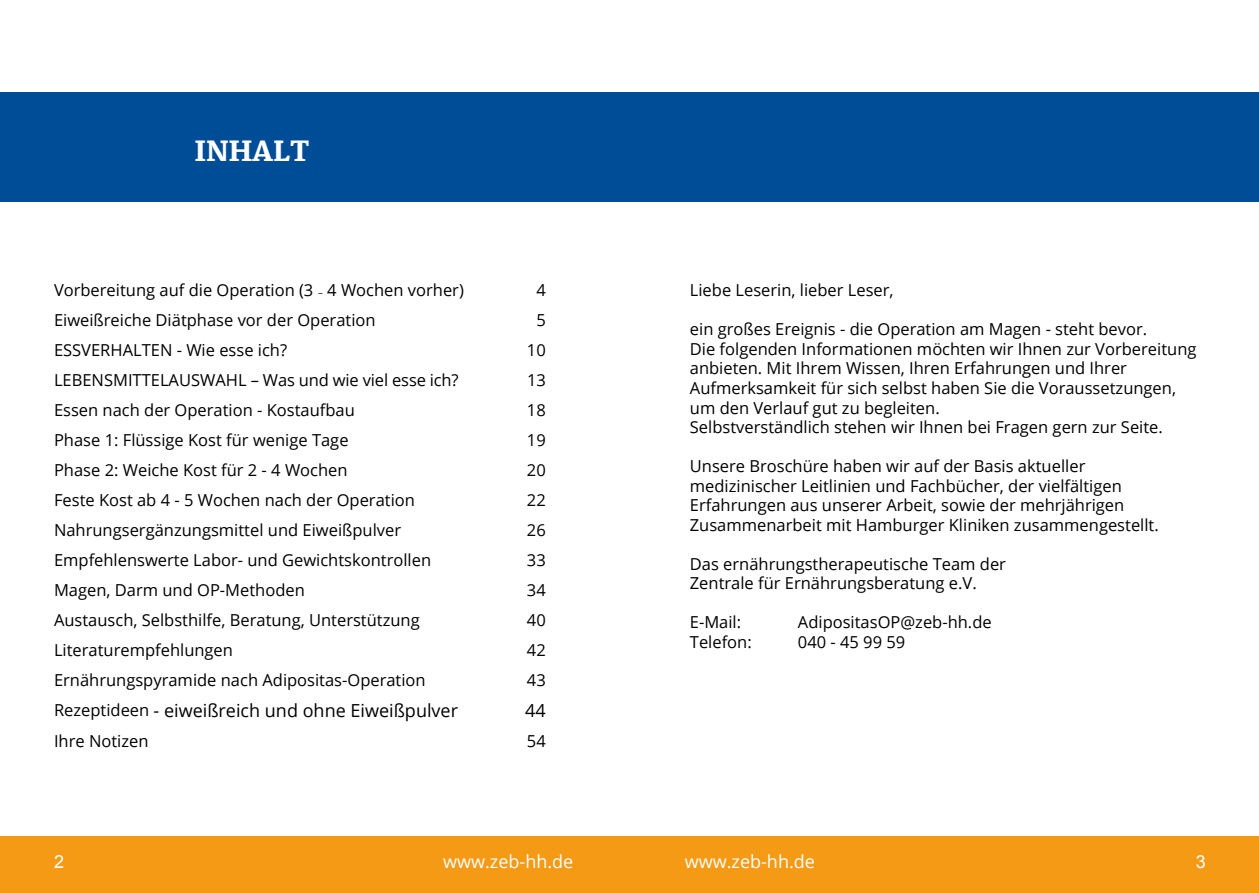
<style>
.page{position:relative;width:1259px;height:893px;background:#fff}
.page>*{position:absolute;margin:0;border:0;box-sizing:border-box;transform-origin:0 0}
.t1{font:800 27px "Martel";color:#fff}
.t2{font:18px "Open Sans";color:#000}
.t3{font:18px "Open Sans";color:#fff}
.t4{font:18px "Arial";color:#fff}
.t5{font:16.5px/19.5px "Open Sans";color:#000}
.s1{font-size:9.3px}
.s2{font-size:16.5px}
</style>
<div class="page">
<div style="left:629px;top:836px;width:630px;height:57px;background:#f49a15"></div>
<div style="left:0;top:836px;width:629px;height:57px;background:#f49a15"></div>
<div style="left:0;top:92px;width:1259px;height:110px;background:#004d97"></div>
<h1 class="t1" style="left:195px;top:136px;width:116px">INHALT</h1>
<p class="t5" style="left:54px;top:280px;width:411px">Vorbereitung auf die Operation (3 <span class="s1">-</span> 4 Wochen vorher)</p>
<p class="t5" style="left:536px;top:280px;width:11px">4</p>
<p class="t5" style="left:54px;top:310px;width:323px">Eiweißreiche Diätphase vor der Operation</p>
<p class="t5" style="left:536px;top:310px;width:11px">5</p>
<p class="t5" style="left:54px;top:340px;width:235px">ESSVERHALTEN - Wie esse ich?</p>
<p class="t5" style="left:527px;top:340px;width:20px">10</p>
<p class="t5" style="left:54px;top:370px;width:406px">LEBENSMITTELAUSWAHL – Was und wie viel esse ich?</p>
<p class="t5" style="left:527px;top:370px;width:20px">13</p>
<p class="t5" style="left:54px;top:400px;width:302px">Essen nach der Operation - Kostaufbau</p>
<p class="t5" style="left:527px;top:400px;width:20px">18</p>
<p class="t5" style="left:54px;top:430px;width:296px">Phase 1: Flüssige Kost für wenige Tage</p>
<p class="t5" style="left:527px;top:430px;width:20px">19</p>
<p class="t5" style="left:54px;top:460px;width:295px">Phase 2: Weiche Kost für 2 - 4 Wochen</p>
<p class="t5" style="left:527px;top:460px;width:20px">20</p>
<p class="t5" style="left:54px;top:490px;width:362px">Feste Kost ab 4 - 5 Wochen nach der Operation</p>
<p class="t5" style="left:527px;top:490px;width:20px">22</p>
<p class="t5" style="left:54px;top:520px;width:348px">Nahrungsergänzungsmittel und Eiweißpulver</p>
<p class="t5" style="left:527px;top:520px;width:20px">26</p>
<p class="t5" style="left:54px;top:550px;width:379px">Empfehlenswerte Labor- und Gewichtskontrollen</p>
<p class="t5" style="left:527px;top:550px;width:20px">33</p>
<p class="t5" style="left:54px;top:580px;width:252px">Magen, Darm und OP-Methoden</p>
<p class="t5" style="left:527px;top:580px;width:20px">34</p>
<p class="t5" style="left:54px;top:610px;width:367px">Austausch, Selbsthilfe, Beratung, Unterstützung</p>
<p class="t5" style="left:527px;top:610px;width:20px">40</p>
<p class="t5" style="left:54px;top:640px;width:180px">Literaturempfehlungen</p>
<p class="t5" style="left:527px;top:640px;width:20px">42</p>
<p class="t5" style="left:54px;top:670px;width:373px">Ernährungspyramide nach Adipositas-Operation</p>
<p class="t5" style="left:527px;top:670px;width:20px">43</p>
<p class="t2" style="left:54px;top:698px;width:405px"><span class="s2">Rezeptideen</span> - eiweißreich und ohne Eiweißpulver</p>
<p class="t2" style="left:525px;top:698px;width:22px">44</p>
<p class="t5" style="left:54px;top:730px;width:96px">Ihre Notizen</p>
<p class="t5" style="left:527px;top:730px;width:20px">54</p>
<p class="t5" style="left:690px;top:280px;width:205px">Liebe Leserin, lieber Leser,</p>
<p class="t5" style="left:690px;top:319px;width:508px">ein großes Ereignis - die Operation am Magen - steht bevor.<br>Die folgenden Informationen möchten wir Ihnen zur Vorbereitung anbieten. Mit Ihrem Wissen, Ihren Erfahrungen und Ihrer Aufmerksamkeit für sich selbst haben Sie die Voraussetzungen, um den Verlauf gut zu begleiten.<br>Selbstverständlich stehen wir Ihnen bei Fragen gern zur Seite.</p>
<p class="t5" style="left:690px;top:456px;width:470px">Unsere Broschüre haben wir auf der Basis aktueller medizinischer Leitlinien und Fachbücher, der vielfältigen Erfahrungen aus unserer Arbeit, sowie der mehrjährigen Zusammenarbeit mit Hamburger Kliniken zusammengestellt.</p>
<p class="t5" style="left:690px;top:553px;width:318px">Das ernährungstherapeutische Team der<br>Zentrale für Ernährungsberatung e.V.</p>
<p class="t5" style="left:690px;top:612px;width:53px">E-Mail:</p>
<p class="t5" style="left:798px;top:612px;width:195px">AdipositasOP@zeb-hh.de</p>
<p class="t5" style="left:690px;top:631px;width:63px">Telefon:</p>
<p class="t5" style="left:798px;top:631px;width:109px">040 - 45 99 59</p>
<p class="t4" style="left:54px;top:850px;width:12px">2</p>
<p class="t3" style="left:443px;top:849px;width:132px">www.zeb-hh.de</p>
<p class="t3" style="left:685px;top:849px;width:132px">www.zeb-hh.de</p>
<p class="t4" style="left:1196px;top:850px;width:12px">3</p>
</div>
